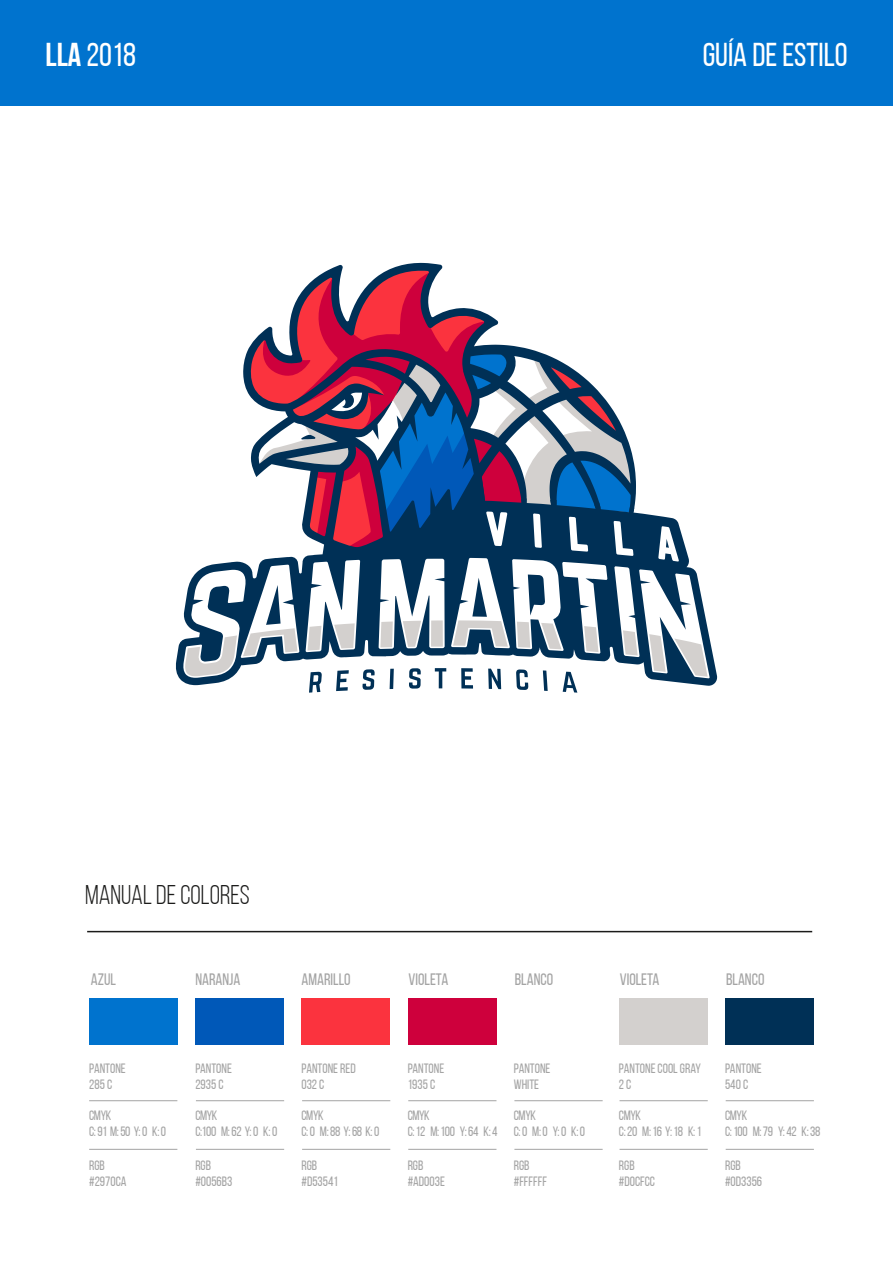
<style>
.page{position:relative;width:893px;height:1263px;background:#fff}
.page>*{position:absolute;margin:0;border:0;box-sizing:border-box;transform-origin:0 0}
.t1{font:33px "Bebas Neue";color:#fff}
.t2{font:27px "Bebas Neue";color:#1b1b1a}
.t3{font:16.5px "Bebas Neue";color:#a4a4a4}
.t4{font:13.5px/16.2px "Bebas Neue";color:#a4a4a4}
.t5{font:13.5px/16.2px "Bebas Neue";letter-spacing:-.025em;color:#a4a4a4}
.s1{font-weight:700}
</style>
<div class="page">
<div style="left:0;top:0;width:893px;height:105px;background:#0073ce"></div>
<hr style="left:87px;top:931px;width:725px;height:1px;background:#1b1b1a">
<div style="left:89px;top:998px;width:89px;height:46px;background:#0073ce"></div>
<hr style="left:89px;top:1100px;width:88px;height:1px;background:#a4a4a4">
<hr style="left:89px;top:1149px;width:88px;height:1px;background:#a4a4a4">
<div style="left:195px;top:998px;width:89px;height:46px;background:#0058b8"></div>
<hr style="left:196px;top:1100px;width:88px;height:1px;background:#a4a4a4">
<hr style="left:196px;top:1149px;width:88px;height:1px;background:#a4a4a4">
<div style="left:301px;top:998px;width:89px;height:46px;background:#fb333e"></div>
<hr style="left:302px;top:1100px;width:88px;height:1px;background:#a4a4a4">
<hr style="left:302px;top:1149px;width:88px;height:1px;background:#a4a4a4">
<hr style="left:514px;top:1100px;width:89px;height:1px;background:#a4a4a4">
<hr style="left:514px;top:1149px;width:89px;height:1px;background:#a4a4a4">
<div style="left:408px;top:998px;width:88px;height:46px;background:#ce003c"></div>
<hr style="left:408px;top:1100px;width:88px;height:1px;background:#a4a4a4">
<hr style="left:408px;top:1149px;width:88px;height:1px;background:#a4a4a4">
<div style="left:725px;top:998px;width:89px;height:46px;background:#003056"></div>
<hr style="left:726px;top:1100px;width:88px;height:1px;background:#a4a4a4">
<hr style="left:726px;top:1149px;width:88px;height:1px;background:#a4a4a4">
<div style="left:619px;top:998px;width:89px;height:46px;background:#d3d0ce"></div>
<hr style="left:619px;top:1100px;width:89px;height:1px;background:#a4a4a4">
<hr style="left:619px;top:1149px;width:89px;height:1px;background:#a4a4a4">
<svg style="left:183px;top:262px;width:527px;height:431px"></svg>
<h1 class="t1" style="left:46px;top:37px;width:92px"><span class="s1">lla</span> 2018</h1>
<h1 class="t1" style="left:703px;top:37px;width:146px">GUÍA DE ESTILO</h1>
<h2 class="t2" style="left:85px;top:880px;width:166px">MANUAL DE COLORES</h2>
<p class="t3" style="left:91px;top:970px;width:27px">AZUL</p>
<p class="t3" style="left:195px;top:970px;width:47px">NARANJA</p>
<p class="t3" style="left:301px;top:970px;width:51px">AMARILLO</p>
<p class="t3" style="left:409px;top:970px;width:41px">VIOLETA</p>
<p class="t3" style="left:515px;top:970px;width:40px">BLANCO</p>
<p class="t3" style="left:620px;top:970px;width:41px">VIOLETA</p>
<p class="t3" style="left:726px;top:970px;width:40px">BLANCO</p>
<p class="t4" style="left:89px;top:1060px;width:38px">PANTONE<br>285 C</p>
<p class="t4" style="left:89px;top:1107px;width:79px">CMYK<br>C: 91 M: 50 Y: 0 K: 0</p>
<p class="t4" style="left:89px;top:1157px;width:39px">RGB #2970CA</p>
<p class="t4" style="left:195px;top:1060px;width:38px">PANTONE<br>2935 C</p>
<p class="t4" style="left:301px;top:1060px;width:56px">PANTONE RED<br>032 C</p>
<p class="t4" style="left:408px;top:1060px;width:38px">PANTONE<br>1935 C</p>
<p class="t4" style="left:514px;top:1060px;width:38px">PANTONE<br>WHITE</p>
<p class="t5" style="left:195px;top:1107px;width:83px">CMYK<br>C:100 M: 62 Y: 0 K: 0</p>
<p class="t4" style="left:301px;top:1107px;width:79px">CMYK<br>C: 0 M: 88 Y: 68 K: 0</p>
<p class="t5" style="left:408px;top:1107px;width:91px">CMYK<br>C: 12 M: 100 Y: 64 K: 4</p>
<p class="t4" style="left:514px;top:1107px;width:73px">CMYK<br>C: 0 M: 0 Y: 0 K: 0</p>
<p class="t4" style="left:195px;top:1157px;width:39px">RGB #0056B3</p>
<p class="t4" style="left:301px;top:1157px;width:38px">RGB #D53541</p>
<p class="t4" style="left:408px;top:1157px;width:39px">RGB #AD003E</p>
<p class="t4" style="left:514px;top:1157px;width:35px">RGB #FFFFFF</p>
<p class="t4" style="left:619px;top:1060px;width:84px">PANTONE COOL GRAY<br>2 C</p>
<p class="t4" style="left:725px;top:1060px;width:38px">PANTONE<br>540 C</p>
<p class="t5" style="left:619px;top:1107px;width:84px">CMYK<br>C: 20 M: 16 Y: 18 K: 1</p>
<p class="t5" style="left:725px;top:1107px;width:97px">CMYK<br>C: 100 M: 79 Y: 42 K: 38</p>
<p class="t4" style="left:619px;top:1157px;width:38px">RGB #D0CFCC</p>
<p class="t4" style="left:725px;top:1157px;width:39px">RGB #0D3356</p>
</div>
